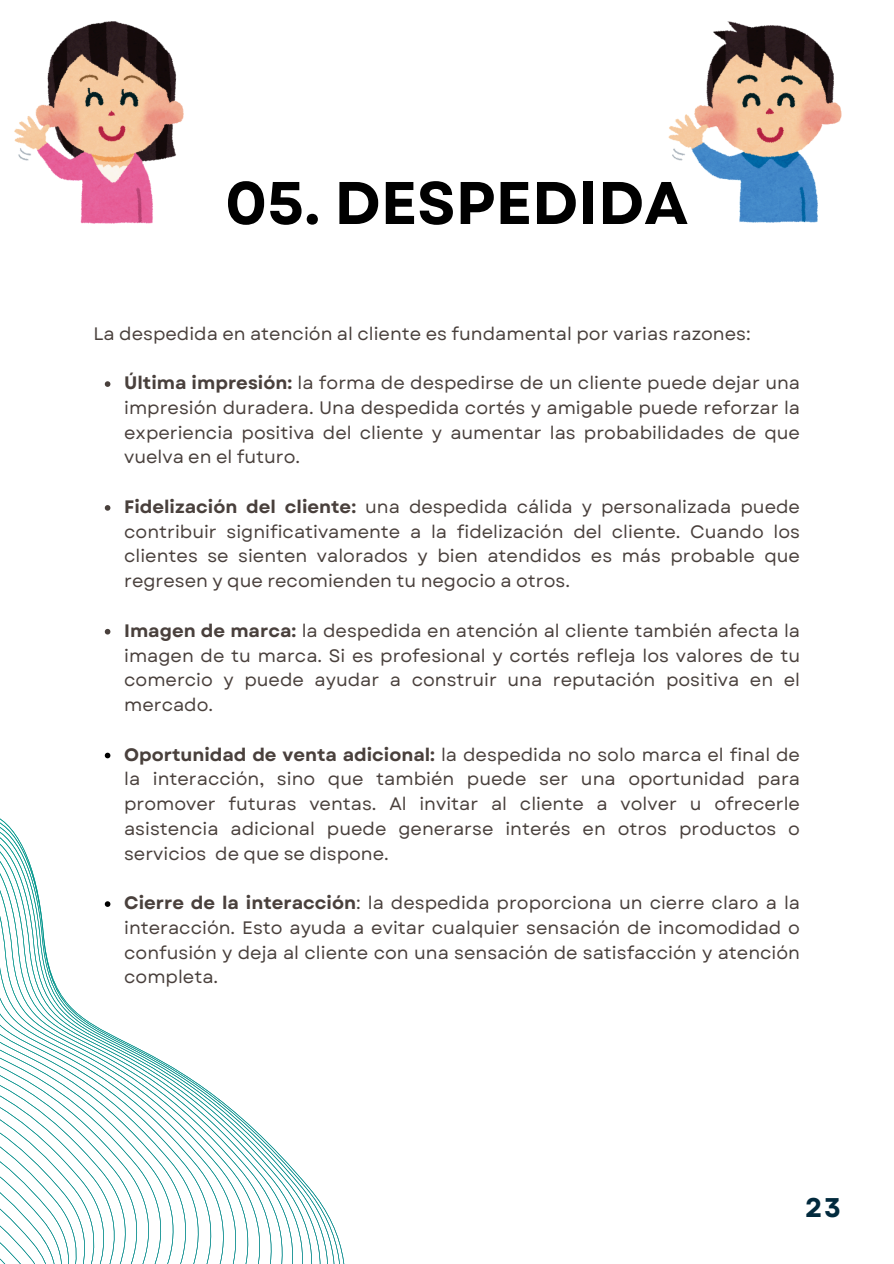
<style>
.page{position:relative;width:894px;height:1264px;background:#fff}
.page>*{position:absolute;margin:0;border:0;box-sizing:border-box;transform-origin:0 0}
.t1{font:700 60px "Garet";color:#000}
.t2{font:700 27px "Garet";color:#022a3d}
.t3{font:18px/24.8px "Garet";color:#49403c;text-align:justify}
.s1{font-weight:700}
</style>
<div class="page">
<svg style="left:0;top:754px;width:344px;height:509px"></svg>
<img style="left:668px;top:21px;width:173px;height:202px">
<svg style="left:105px;top:381px;width:5px;height:6px"></svg>
<svg style="left:105px;top:505px;width:5px;height:5px"></svg>
<svg style="left:105px;top:629px;width:5px;height:5px"></svg>
<svg style="left:105px;top:752px;width:5px;height:6px"></svg>
<svg style="left:105px;top:901px;width:5px;height:5px"></svg>
<img style="left:15px;top:22px;width:169px;height:201px">
<p class="t1" style="left:225px;top:160px;width:464px">05. DESPEDIDA</p>
<p class="t3" style="left:93px;top:321px;width:658px">La despedida en atención al cliente es fundamental por varias razones:</p>
<h1 class="t3" style="left:124px;top:370px;width:677px"><span class="s1">Última impresión:</span> la forma de despedirse de un cliente puede dejar una impresión duradera. Una despedida cortés y amigable puede reforzar la experiencia positiva del cliente y aumentar las probabilidades de que vuelva en el futuro.</h1>
<p class="t3" style="left:124px;top:494px;width:677px"><span class="s1">Fidelización del cliente:</span> una despedida cálida y personalizada puede contribuir significativamente a la fidelización del cliente. Cuando los clientes se sienten valorados y bien atendidos es más probable que regresen y que recomienden tu negocio a otros.</p>
<p class="t3" style="left:124px;top:618px;width:677px"><span class="s1">Imagen de marca:</span> la despedida en atención al cliente también afecta la imagen de tu marca. Si es profesional y cortés refleja los valores de tu comercio y puede ayudar a construir una reputación positiva en el mercado.</p>
<p class="t3" style="left:124px;top:742px;width:677px"><span class="s1">Oportunidad de venta adicional:</span> la despedida no solo marca el final de la interacción, sino que también puede ser una oportunidad para promover futuras ventas. Al invitar al cliente a volver u ofrecerle asistencia adicional puede generarse interés en otros productos o servicios de que se dispone.</p>
<p class="t3" style="left:124px;top:890px;width:677px"><span class="s1">Cierre de la interacción</span>: la despedida proporciona un cierre claro a la interacción. Esto ayuda a evitar cualquier sensación de incomodidad o confusión y deja al cliente con una sensación de satisfacción y atención completa.</p>
<p class="t2" style="left:805px;top:1187px;width:37px">23</p>
</div>
